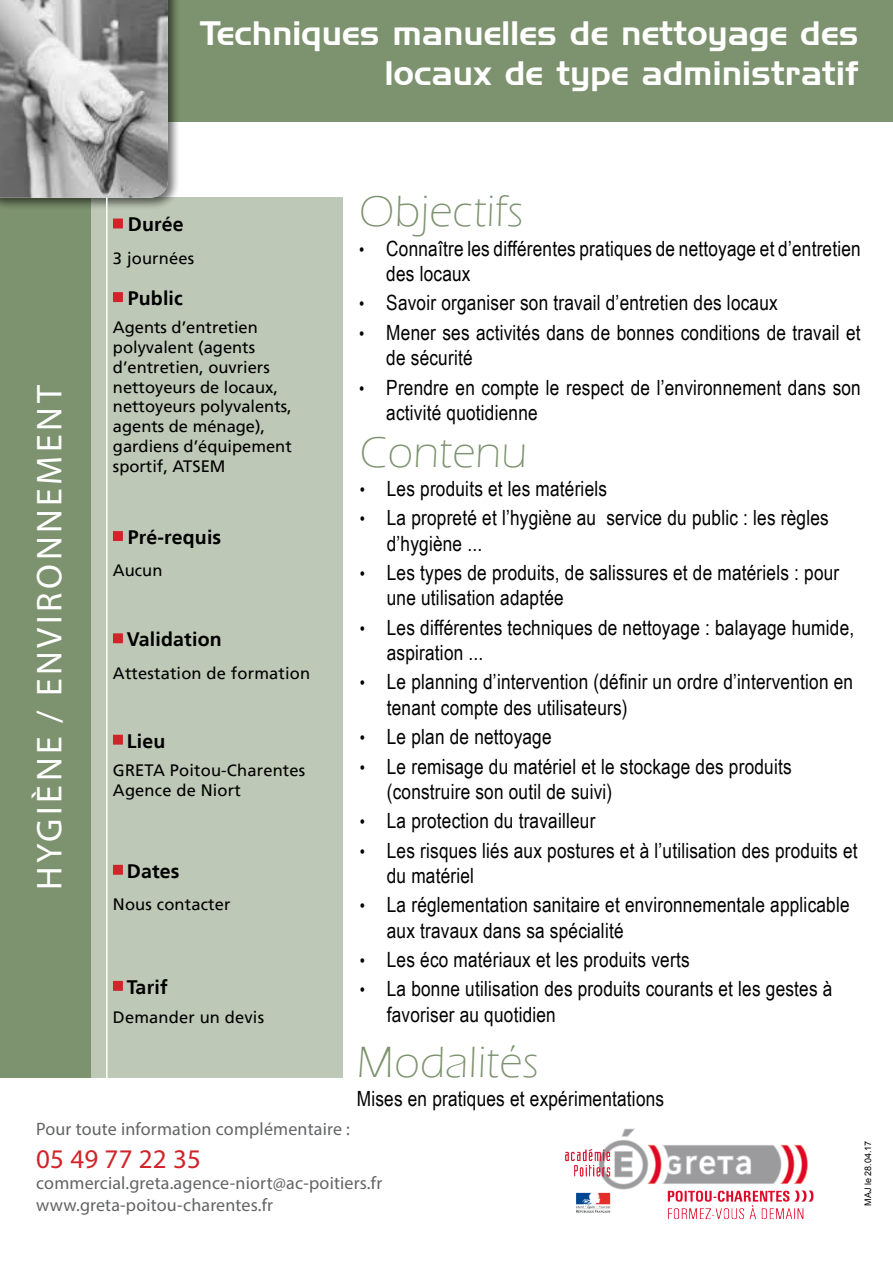
<style>
.page{position:relative;width:893px;height:1263px;background:#fff}
.page>*{position:absolute;margin:0;border:0;box-sizing:border-box;transform-origin:0 0}
.t1{font:300 45px "Eras ITC";letter-spacing:.01em;color:#7d926e}
.t2{font:36px "Myriad Pro";letter-spacing:.1em;color:#fff}
.t3{font:33px/39.6px "Handel Gothic BT";letter-spacing:.01em;color:#fff;text-align:right}
.t4{font:27px "Myriad Pro";letter-spacing:.01em;color:#d2232a}
.t5{font:21px/25.2px "Arial Narrow";letter-spacing:.01em;color:#000}
.t6{font:700 19.5px "Frutiger LT";letter-spacing:.01em;color:#000}
.t7{font:18px "Myriad Pro";letter-spacing:.01em;color:#636466}
.t8{font:16.5px/19.8px "Frutiger LT";color:#000}
.t9{font:9px "Arial";color:#000}
.s1{font-size:18px}
</style>
<div class="page">
<div style="left:118px;top:0;width:775px;height:122px;background:#7d926e"></div>
<div style="left:87px;top:198px;width:256px;height:880px;background:#bec8b6"></div>
<div style="left:0;top:198px;width:91px;height:880px;background:#7d926e"></div>
<img style="left:565px;top:1128px;width:249px;height:92px">
<div style="left:0;top:0;width:180px;height:210px;background:#000;opacity:.57"></div>
<img style="left:0;top:0;width:168px;height:198px">
<hr style="left:106px;top:198px;width:2px;height:880px;background:#fff">
<div style="left:113px;top:219px;width:10px;height:9px;background:#d2232a;border:2px solid #d2232a"></div>
<div style="left:113px;top:292px;width:10px;height:10px;background:#d2232a;border:2px solid #d2232a"></div>
<div style="left:113px;top:633px;width:10px;height:10px;background:#d2232a;border:2px solid #d2232a"></div>
<div style="left:113px;top:981px;width:10px;height:10px;background:#d2232a;border:2px solid #d2232a"></div>
<div style="left:113px;top:735px;width:10px;height:10px;background:#d2232a;border:2px solid #d2232a"></div>
<div style="left:113px;top:865px;width:10px;height:10px;background:#d2232a;border:2px solid #d2232a"></div>
<div style="left:113px;top:531px;width:10px;height:10px;background:#d2232a;border:2px solid #d2232a"></div>
<h2 class="t2" style="left:27px;top:890px;width:506px;rotate:-90deg">HYGIÈNE / ENVIRONNEMENT</h2>
<p class="t3" style="left:200px;top:14px;width:660px">Techniques manuelles de nettoyage des locaux de type administratif</p>
<p class="t6" style="left:128px;top:213px;width:58px">Durée</p>
<p class="t8" style="left:113px;top:248px;width:83px">3 journées</p>
<p class="t6" style="left:128px;top:287px;width:57px">Public</p>
<p class="t8" style="left:113px;top:318px;width:180px">Agents d’entretien polyvalent (agents d’entretien, ouvriers nettoyeurs de locaux, nettoyeurs polyvalents, agents de ménage), gardiens d’équipement sportif, ATSEM</p>
<p class="t6" style="left:128px;top:526px;width:95px">Pré-requis</p>
<p class="t8" style="left:113px;top:561px;width:51px">Aucun</p>
<p class="t6" style="left:127px;top:628px;width:96px">Validation</p>
<p class="t8" style="left:113px;top:663px;width:199px">Attestation de formation</p>
<p class="t6" style="left:127px;top:729px;width:40px">Lieu</p>
<p class="t8" style="left:113px;top:760px;width:194px">GRETA Poitou-Charentes</p>
<p class="t8" style="left:113px;top:780px;width:129px">Agence de Niort</p>
<p class="t6" style="left:127px;top:859px;width:54px">Dates</p>
<p class="t8" style="left:113px;top:894px;width:119px">Nous contacter</p>
<p class="t6" style="left:127px;top:975px;width:42px">Tarif</p>
<p class="t8" style="left:113px;top:1007px;width:153px">Demander un devis</p>
<p class="t1" style="left:359px;top:186px;width:165px">Objectifs</p>
<p class="t5" style="left:386px;top:235px;width:476px;text-indent:-27px"><span class="s1">•</span> Connaître les différentes pratiques de nettoyage et d’entretien des locaux</p>
<p class="t5" style="left:359px;top:290px;width:420px"><span class="s1">•</span> Savoir organiser son travail d’entretien des locaux</p>
<p class="t5" style="left:386px;top:319px;width:476px;text-indent:-27px"><span class="s1">•</span> Mener ses activités dans de bonnes conditions de travail et de sécurité</p>
<p class="t5" style="left:386px;top:374px;width:476px;text-indent:-27px"><span class="s1">•</span> Prendre en compte le respect de l’environnement dans son activité quotidienne</p>
<p class="t1" style="left:360px;top:427px;width:169px">Contenu</p>
<p class="t5" style="left:360px;top:475px;width:249px"><span class="s1">•</span> Les produits et les matériels</p>
<p class="t5" style="left:387px;top:505px;width:443px;text-indent:-27px"><span class="s1">•</span> La propreté et l’hygiène au service du public : les règles d’hygiène ...</p>
<p class="t5" style="left:387px;top:559px;width:454px;text-indent:-27px"><span class="s1">•</span> Les types de produits, de salissures et de matériels : pour une utilisation adaptée</p>
<p class="t5" style="left:387px;top:614px;width:469px;text-indent:-27px"><span class="s1">•</span> Les différentes techniques de nettoyage : balayage humide, aspiration ...</p>
<p class="t5" style="left:387px;top:669px;width:468px;text-indent:-27px"><span class="s1">•</span> Le planning d’intervention (définir un ordre d’intervention en tenant compte des utilisateurs)</p>
<p class="t5" style="left:360px;top:723px;width:193px"><span class="s1">•</span> Le plan de nettoyage</p>
<p class="t5" style="left:387px;top:753px;width:406px;text-indent:-27px"><span class="s1">•</span> Le remisage du matériel et le stockage des produits (construire son outil de suivi)</p>
<p class="t5" style="left:360px;top:807px;width:237px"><span class="s1">•</span> La protection du travailleur</p>
<p class="t5" style="left:387px;top:837px;width:472px;text-indent:-27px"><span class="s1">•</span> Les risques liés aux postures et à l’utilisation des produits et du matériel</p>
<p class="t5" style="left:387px;top:891px;width:464px;text-indent:-27px"><span class="s1">•</span> La réglementation sanitaire et environnementale applicable aux travaux dans sa spécialité</p>
<p class="t5" style="left:360px;top:946px;width:331px"><span class="s1">•</span> Les éco matériaux et les produits verts</p>
<p class="t5" style="left:387px;top:976px;width:447px;text-indent:-27px"><span class="s1">•</span> La bonne utilisation des produits courants et les gestes à favoriser au quotidien</p>
<p class="t1" style="left:357px;top:1037px;width:183px">Modalités</p>
<p class="t5" style="left:357px;top:1085px;width:309px">Mises en pratiques et expérimentations</p>
<p class="t7" style="left:36px;top:1118px;width:315px">Pour toute information complémentaire :</p>
<p class="t4" style="left:36px;top:1142px;width:166px">05 49 77 22 35</p>
<p class="t7" style="left:36px;top:1172px;width:348px">commercial.greta.agence-niort@ac-poitiers.fr</p>
<p class="t7" style="left:36px;top:1194px;width:238px">www.greta-poitou-charentes.fr</p>
<p class="t9" style="left:862px;top:1206px;width:67px;rotate:-90deg">MAJ le 28.04.17</p>
</div>
